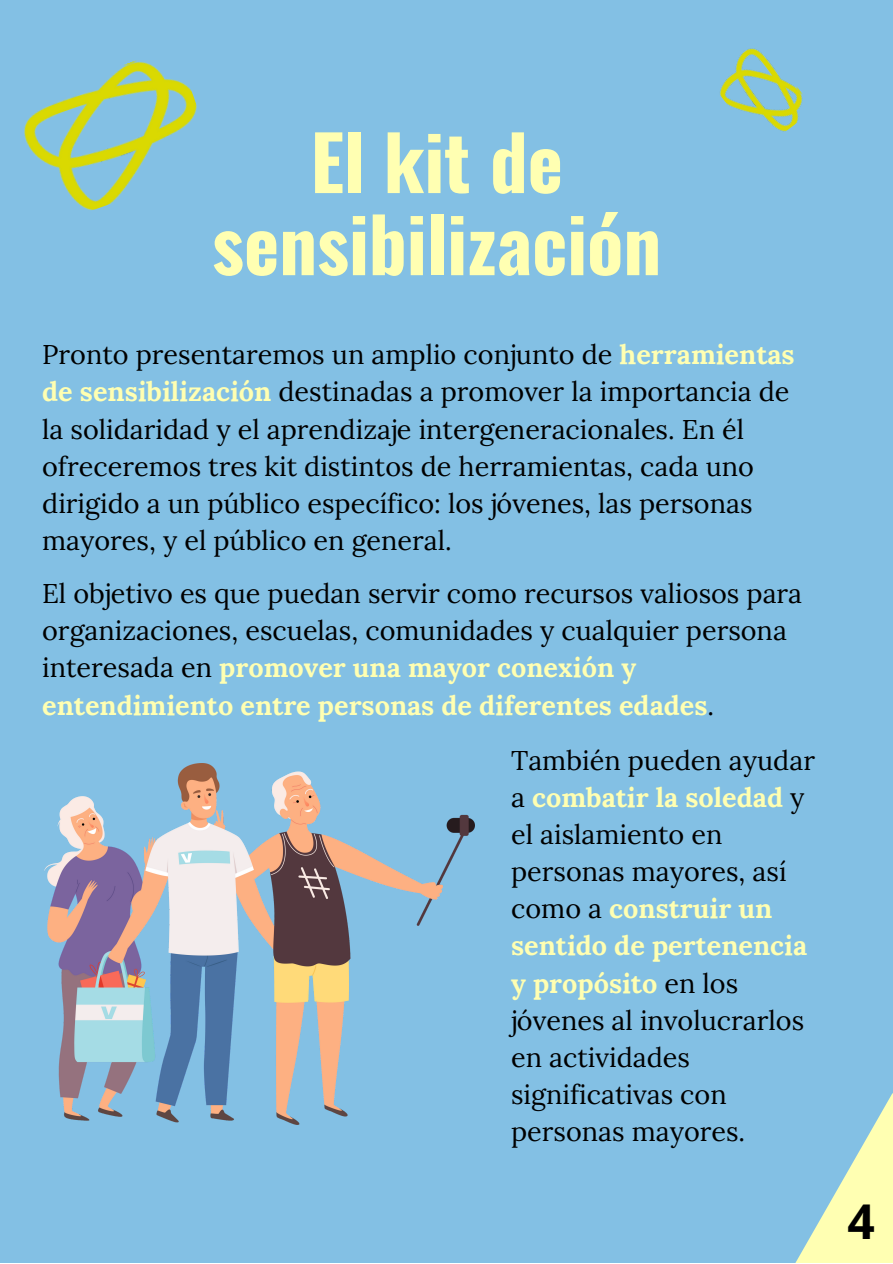
<style>
.page{position:relative;width:893px;height:1264px;background:#fff}
.page>*{position:absolute;margin:0;border:0;box-sizing:border-box;transform-origin:0 0}
.t1{font:700 75px "Oswald";color:#ffffb2}
.t2{font:700 48px "Open Sans";color:#000}
.t3{font:27px/37px "Lora";color:#000}
.s1{font-weight:700;color:#ffffb2}
</style>
<div class="page">
<div style="left:0;top:0;width:892px;height:1262px;background:#83c0e4"></div>
<svg style="left:796px;top:1094px;width:96px;height:168px"></svg>
<img style="left:45px;top:764px;width:429px;height:360px">
<img style="left:24px;top:60px;width:173px;height:151px">
<img style="left:720px;top:48px;width:83px;height:84px">
<p class="t1" style="left:310px;top:104px;width:254px">El kit de</p>
<p class="t1" style="left:212px;top:186px;width:450px">sensibilización</p>
<p class="t3" style="left:42px;top:336px;width:754px">Pronto presentaremos un amplio conjunto de <span class="s1">herramientas de sensibilización</span> destinadas a promover la importancia de la solidaridad y el aprendizaje intergeneracionales. En él ofreceremos tres kit distintos de herramientas, cada uno dirigido a un público específico: los jóvenes, las personas mayores, y el público en general.</p>
<p class="t3" style="left:42px;top:575px;width:761px">El objetivo es que puedan servir como recursos valiosos para organizaciones, escuelas, comunidades y cualquier persona interesada en <span class="s1">promover una mayor conexión y entendimiento entre personas de diferentes edades</span>.</p>
<p class="t3" style="left:511px;top:741px;width:305px">También pueden ayudar a <span class="s1">combatir la soledad</span> y el aislamiento en personas mayores, así como a <span class="s1">construir un sentido de pertenencia y propósito</span> en los jóvenes al involucrarlos en actividades significativas con personas mayores.</p>
<p class="t2" style="left:847px;top:1188px;width:29px">4</p>
</div>
